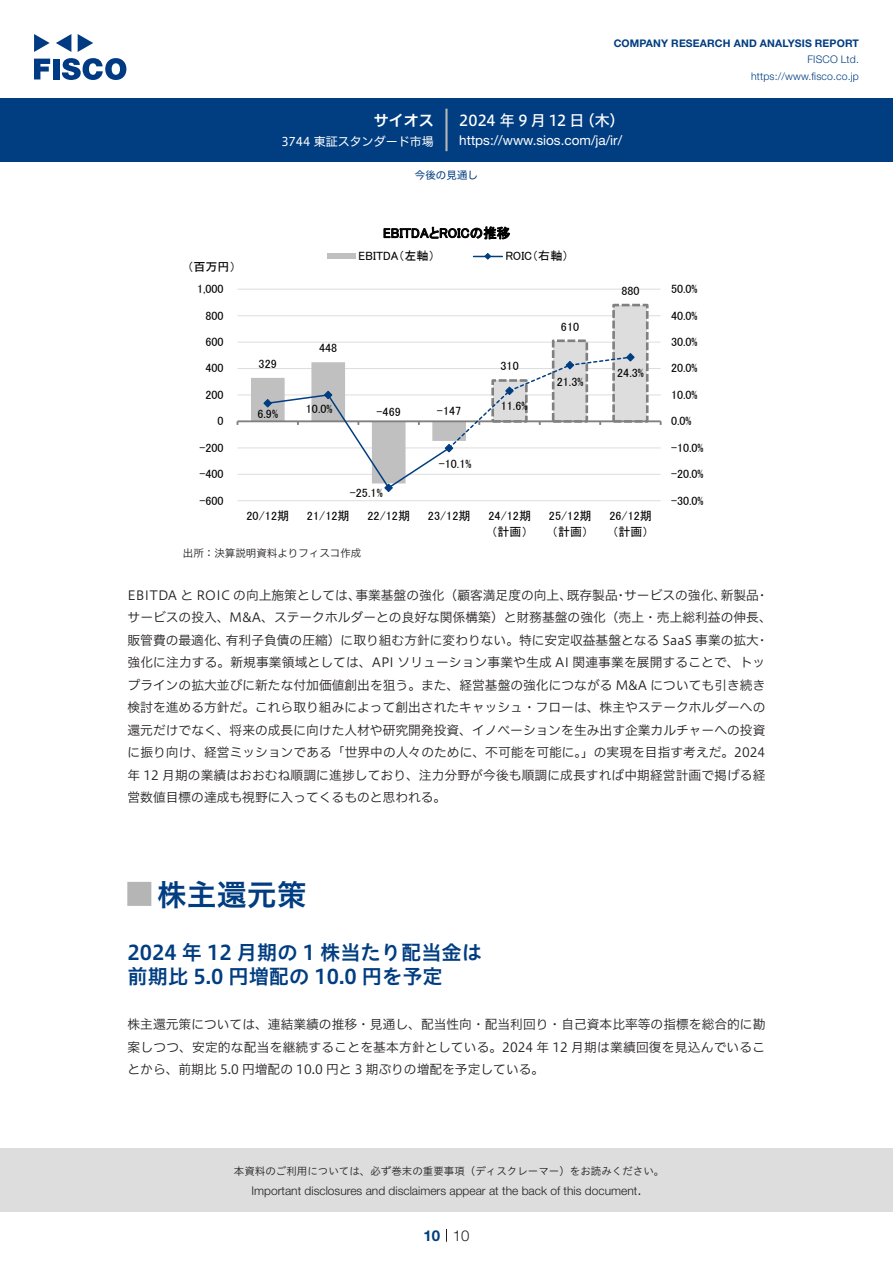
<style>
.page{position:relative;width:893px;height:1263px;background:#fff}
.page>*{position:absolute;margin:0;border:0;box-sizing:border-box;transform-origin:0 0}
.t1{font:30px "Hiragino UD Sans Std N W6";color:#003d81}
.t2{font:24px "Hiragino UD Sans Std N W6";color:#b5b5b6}
.中タイトル{font:20.25px/24px "Hiragino UD Sans Std W6";color:#003d81}
.t3{font:15px "Hiragino UD Sans F Std N W5";color:#fff}
.t4{font:15px "Hiragino UD Sans F Std N W6";color:#fff}
.t5{font:300 15px "Helvetica Neue LT Std";color:#231f20}
.t6{font:700 15px "Helvetica Neue LT Std";color:#003d81}
.t7{font:13.5px "Helvetica Neue LT Std";color:#fff}
.t8{font:13.5px "MS P Gothic";letter-spacing:.005em;color:#000}
.本文{font:12.75px/22.5px "Hiragino UD Sans F Std N W3";color:#231f20}
.t9{font:12px/15.6px "MS P Gothic";letter-spacing:.005em;color:#000}
.t10{font:300 12px "Helvetica Neue LT Std";color:#231f20}
.t11{font:12px "Hiragino UD Sans F Std N W4";color:#fff}
.t12{font:10.5px "Hiragino UD Sans Std W3";color:#231f20}
.t13{font:700 10.5px "Helvetica Neue LT Std";letter-spacing:.015em;color:#003d81}
.t14{font:300 10.5px/16.5px "Helvetica Neue LT Std";letter-spacing:.015em;color:#003d81;text-align:right}
.表組み基本スタイル{font:10.5px "Hiragino UD Sans F Std N W3";color:#231f20}
.ヘッダー{font:10.5px "Hiragino UD Sans F Std N W4";color:#003d81}
</style>
<div class="page">
<div style="left:0;top:1148px;width:893px;height:64px;background:#ddd"></div>
<svg style="left:34px;top:59px;width:16px;height:20px"></svg>
<div style="left:53px;top:59px;width:6px;height:20px;background:#003a83"></div>
<svg style="left:62px;top:58px;width:64px;height:22px"></svg>
<svg style="left:34px;top:34px;width:16px;height:18px"></svg>
<svg style="left:78px;top:34px;width:15px;height:18px"></svg>
<svg style="left:56px;top:34px;width:15px;height:18px"></svg>
<div style="left:0;top:98px;width:893px;height:64px;background:#003d81"></div>
<hr style="left:445px;top:109px;width:3px;height:42px;background:#b5b5b6">
<svg style="left:446px;top:1229px;width:1px;height:13px"></svg>
<hr style="left:237px;top:500px;width:424px;height:1px;background:#ddd">
<hr style="left:237px;top:474px;width:424px;height:1px;background:#ddd">
<hr style="left:237px;top:447px;width:424px;height:1px;background:#ddd">
<hr style="left:237px;top:395px;width:424px;height:1px;background:#ddd">
<hr style="left:237px;top:368px;width:424px;height:1px;background:#ddd">
<hr style="left:237px;top:342px;width:424px;height:1px;background:#ddd">
<hr style="left:237px;top:315px;width:424px;height:1px;background:#ddd">
<hr style="left:237px;top:289px;width:424px;height:1px;background:#ddd">
<div style="left:553px;top:341px;width:34px;height:80px;background:#ddd"></div>
<div style="left:552px;top:339px;width:36px;height:84px;border:3px dashed #808080"></div>
<div style="left:614px;top:305px;width:33px;height:116px;background:#ddd"></div>
<div style="left:612px;top:304px;width:37px;height:119px;border:3px dashed #808080"></div>
<hr style="left:237px;top:420px;width:424px;height:2px;background:#808080">
<svg style="left:251px;top:352px;width:384px;height:140px"></svg>
<div style="left:327px;top:253px;width:28px;height:6px;background:#c0c0c0"></div>
<svg style="left:474px;top:253px;width:28px;height:7px"></svg>
<p class="t4" style="left:374px;top:109px;width:62px">サイオス</p>
<p class="t11" style="left:281px;top:132px;width:154px">3744 東証スタンダード市場</p>
<p class="t13" style="left:614px;top:37px;width:247px">COMPANY RESEARCH AND ANALYSIS REPORT</p>
<p class="t14" style="left:751px;top:51px;width:109px">FISCO Ltd. https://www.fisco.co j p.</p>
<p class="t3" style="left:580px;top:109px;width:46px">（木(</p>
<p class="t3" style="left:459px;top:109px;width:127px">2024 年 9 月 12 日</p>
<p class="t7" style="left:459px;top:132px;width:164px">https://www.sios. c o m j a/ /i r/</p>
<p class="t9" style="left:187px;top:259px;width:50px">（百万円(</p>
<p class="t9" style="left:197px;top:281px;width:28px">1,000</p>
<p class="t9" style="left:206px;top:307px;width:20px">800</p>
<p class="t9" style="left:206px;top:334px;width:20px">600</p>
<p class="t9" style="left:206px;top:360px;width:20px">400</p>
<p class="t9" style="left:206px;top:387px;width:20px">200</p>
<p class="t9" style="left:218px;top:413px;width:8px">0</p>
<p class="t9" style="left:200px;top:440px;width:26px">-200</p>
<p class="t9" style="left:200px;top:466px;width:26px">-400</p>
<p class="t9" style="left:200px;top:493px;width:26px">-600</p>
<p class="t9" style="left:259px;top:356px;width:20px">329</p>
<p class="t9" style="left:257px;top:406px;width:22px">6.9%</p>
<p class="t9" style="left:247px;top:508px;width:44px">20/12期</p>
<p class="ヘッダー" style="left:415px;top:167px;width:64px">今後の見通し</p>
<p class="t8" style="left:383px;top:226px;width:129px">EBITDAとROICの推移</p>
<p class="t9" style="left:505px;top:248px;width:65px">ROIC（右軸(</p>
<p class="t9" style="left:359px;top:248px;width:78px">EBITDA（左軸）</p>
<p class="t9" style="left:319px;top:340px;width:20px">448</p>
<p class="t9" style="left:306px;top:401px;width:28px">10.0%</p>
<p class="t9" style="left:376px;top:403px;width:26px">-469</p>
<p class="t9" style="left:350px;top:485px;width:34px">-25.1%</p>
<p class="t9" style="left:437px;top:403px;width:26px">-147</p>
<p class="t9" style="left:439px;top:455px;width:34px">-10.1%</p>
<p class="t9" style="left:500px;top:358px;width:20px">310</p>
<p class="t9" style="left:501px;top:398px;width:28px">11.6%</p>
<p class="t9" style="left:561px;top:318px;width:20px">610</p>
<p class="t9" style="left:557px;top:374px;width:28px">21.3%</p>
<p class="t9" style="left:621px;top:283px;width:20px">880</p>
<p class="t9" style="left:617px;top:365px;width:28px">24.3%</p>
<p class="t9" style="left:307px;top:508px;width:44px">21/12期</p>
<p class="t9" style="left:367px;top:508px;width:44px">22/12期</p>
<p class="t9" style="left:428px;top:508px;width:44px">23/12期</p>
<p class="t9" style="left:488px;top:508px;width:44px">24/12期</p>
<p class="t9" style="left:491px;top:524px;width:38px">（計画(</p>
<p class="t9" style="left:549px;top:508px;width:44px">25/12期（計画(</p>
<p class="t9" style="left:609px;top:508px;width:44px">26/12期（計画(</p>
<p class="表組み基本スタイル" style="left:183px;top:545px;width:180px">出所：決算説明資料よりフィスコ作成</p>
<p class="t9" style="left:671px;top:281px;width:28px">50.0%</p>
<p class="t9" style="left:671px;top:307px;width:28px">40.0%</p>
<p class="t9" style="left:671px;top:334px;width:28px">30.0%</p>
<p class="t9" style="left:671px;top:360px;width:28px">20.0%</p>
<p class="t9" style="left:671px;top:387px;width:28px">10.0%</p>
<p class="t9" style="left:671px;top:413px;width:22px">0.0%</p>
<p class="t9" style="left:671px;top:440px;width:34px">-10.0%</p>
<p class="t9" style="left:671px;top:466px;width:34px">-20.0%</p>
<p class="t9" style="left:671px;top:493px;width:34px">-30.0%</p>
<p class="本文" style="left:624px;top:583px;width:103px">サービスの強化、</p>
<p class="本文" style="left:355px;top:583px;width:218px">事業基盤の強化（顧客満足度の向上、</p>
<p class="本文" style="left:567px;top:583px;width:52px">既存製品</p>
<p class="本文" style="left:128px;top:583px;width:235px">EBITDA と ROIC の向上施策としては、</p>
<p class="本文" style="left:128px;top:605px;width:646px">サービスの投入、M&amp;A、ステークホルダーとの良好な関係構築）と財務基盤の強化（売上・売上総利益の伸長、</p>
<p class="本文" style="left:756px;top:628px;width:14px">・</p>
<p class="本文" style="left:721px;top:583px;width:40px">新製品</p>
<p class="本文" style="left:615px;top:583px;width:14px">・</p>
<p class="本文" style="left:756px;top:583px;width:14px">・</p>
<p class="本文" style="left:226px;top:628px;width:535px">有利子負債の圧縮）に取り組む方針に変わりない。特に安定収益基盤となる SaaS 事業の拡大</p>
<p class="本文" style="left:128px;top:628px;width:639px">販管費の最適化、<br>強化に注力する。新規事業領域としては、API ソリューション事業や生成 AI 関連事業を展開することで、トップラインの拡大並びに新たな付加価値創出を狙う。また、経営基盤の強化につながる M&amp;A についても引き続き検討を進める方針だ。これら取り組みによって創出されたキャッシュ・フローは、株主やステークホルダーへの還元だけでなく、将来の成長に向けた人材や研究開発投資、イノベーションを生み出す企業カルチャーへの投資に振り向け、経営ミッションである「世界中の人々のために、不可能を可能に。」の実現を目指す考えだ。2024年 12 月期の業績はおおむね順調に進捗しており、注力分野が今後も順調に成長すれば中期経営計画で掲げる経営数値目標の達成も視野に入ってくるものと思われる。</p>
<p class="t1" style="left:157px;top:871px;width:151px">株主還元策</p>
<p class="t2" style="left:128px;top:876px;width:25px">█</p>
<p class="中タイトル" style="left:128px;top:939px;width:356px">2024 年 12 月期の 1 株当たり配当金は前期比 5.0 円増配の 10.0 円を予定</p>
<p class="本文" style="left:128px;top:1013px;width:639px;text-align:justify">株主還元策については、連結業績の推移・見通し、配当性向・配当利回り・自己資本比率等の指標を総合的に勘案しつつ、安定的な配当を継続することを基本方針としている。2024 年 12 月期は業績回復を見込んでいることから、前期比 5.0 円増配の 10.0 円と 3 期ぶりの増配を予定している。</p>
<p class="t12" style="left:234px;top:1163px;width:432px">本資料のご利用については、必ず巻末の重要事項（ディスクレーマー）をお読みください。</p>
<p class="t5" style="left:637px;top:1180px;width:6px">.</p>
<p class="t10" style="left:251px;top:1183px;width:387px">Important disclosures and disclaimers appear at the back of this document</p>
<p class="t6" style="left:423px;top:1226px;width:18px">10</p>
<p class="t5" style="left:453px;top:1226px;width:18px">10</p>
</div>
